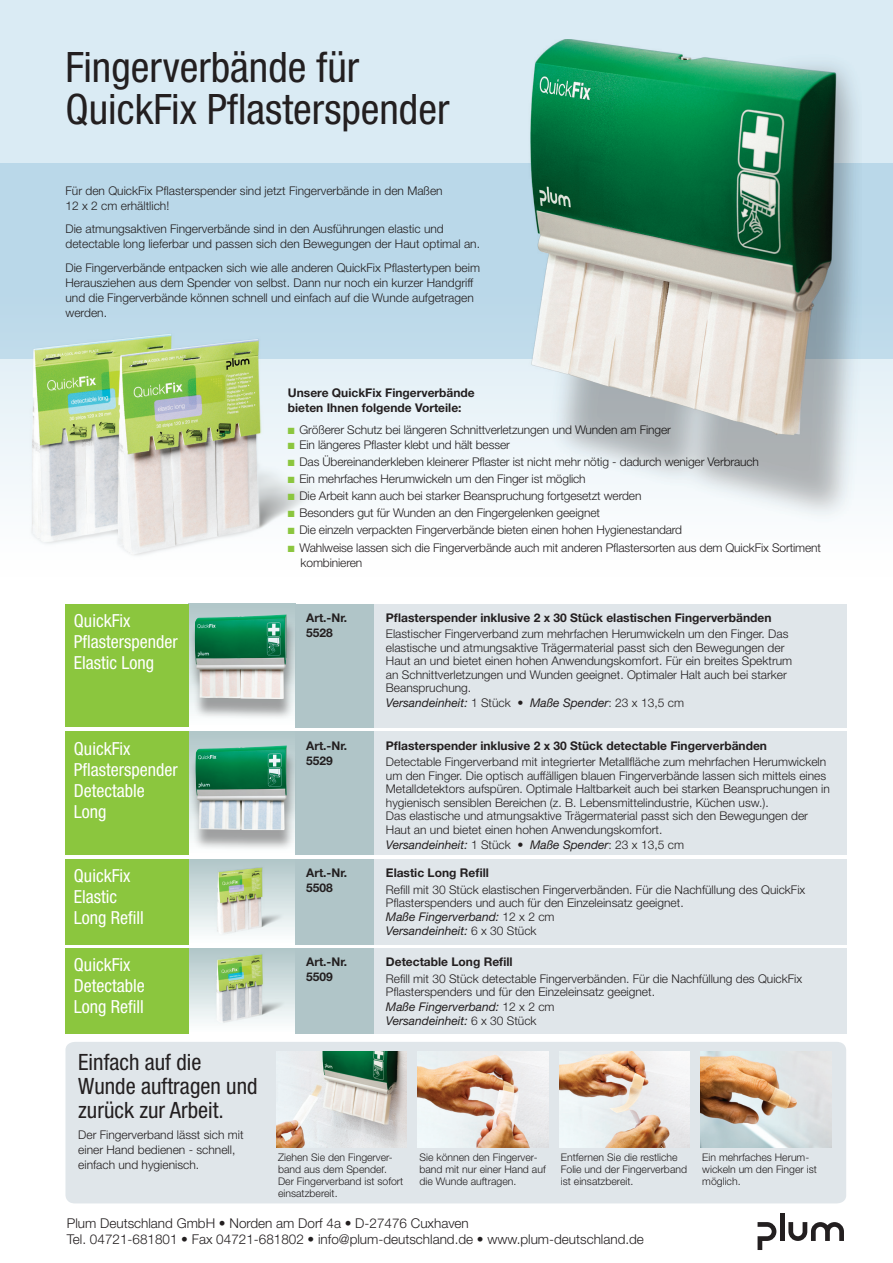
<style>
.page{position:relative;width:893px;height:1263px;background:#fff}
.page>*{position:absolute;margin:0;border:0;box-sizing:border-box;transform-origin:0 0}
.t1{font:condensed 42px/42px "Helvetica Neue";color:#231f20}
.t2{font:condensed 22.5px/24px "Helvetica Neue";color:#231f20}
.t3{font:condensed 18px/21px "Helvetica Neue";color:#fff}
.t4{font:300 13.5px/15.8px "Helvetica Neue";color:#231f20}
.t5{font:300 12px/13.5px "Helvetica Neue";color:#231f20}
.t6{font:700 12px/15px "Helvetica Neue";color:#231f20}
.t7{font:italic 12px "Helvetica Neue";color:#231f20}
.t8{font:300 10.5px/12px "Helvetica Neue";color:#231f20}
.s1{color:#8bc63e}
.s2{font-weight:300;font-style:normal}
.s3{font-weight:400;font-style:italic}
.s4{font-stretch:condensed;font-size:12px}
</style>
<div class="page">
<svg style="left:0;top:0;width:893px;height:492px;background:#ddecf4"></svg>
<div style="left:0;top:163px;width:893px;height:195px;background:#bad8e9"></div>
<svg style="left:189px;top:604px;width:106px;height:15px"></svg>
<div style="left:189px;top:731px;width:106px;height:106px;background:#b5c9cb"></div>
<div style="left:189px;top:859px;width:106px;height:85px;background:linear-gradient(to bottom,#b0c6c8,#fff)"></div>
<div style="left:189px;top:948px;width:106px;height:85px;background:linear-gradient(to bottom,#b0c6c8,#feffff)"></div>
<div style="left:65px;top:604px;width:124px;height:123px;background:#8bc63e"></div>
<div style="left:65px;top:731px;width:124px;height:124px;background:#8bc63e"></div>
<div style="left:65px;top:859px;width:124px;height:85px;background:#8bc63e"></div>
<div style="left:65px;top:948px;width:124px;height:85px;background:#8bc63e"></div>
<div style="left:295px;top:604px;width:81px;height:123px;background:#b0c5c8"></div>
<div style="left:295px;top:731px;width:81px;height:124px;background:#b0c5c8"></div>
<div style="left:295px;top:859px;width:81px;height:85px;background:#b0c5c8"></div>
<div style="left:295px;top:948px;width:81px;height:85px;background:#b0c5c8"></div>
<div style="left:374px;top:604px;width:472px;height:123px;background:#e0e6ea"></div>
<div style="left:374px;top:731px;width:472px;height:124px;background:#e0e6ea"></div>
<div style="left:374px;top:859px;width:472px;height:85px;background:#e0e6ea"></div>
<div style="left:374px;top:948px;width:472px;height:85px;background:#e0e6ea"></div>
<div style="left:65px;top:1042px;width:781px;height:161px;background:#e0e6ea"></div>
<img style="left:277px;top:1051px;width:130px;height:96px">
<img style="left:418px;top:1051px;width:130px;height:96px">
<img style="left:559px;top:1051px;width:131px;height:96px">
<img style="left:701px;top:1051px;width:130px;height:96px">
<img style="left:0;top:358px;width:329px;height:198px">
<img style="left:31px;top:334px;width:229px;height:220px">
<div style="left:189px;top:619px;width:108px;height:101px;background:#231f20;opacity:.4"></div>
<img style="left:195px;top:614px;width:92px;height:85px">
<div style="left:190px;top:750px;width:107px;height:101px;background:#231f20;opacity:.4"></div>
<img style="left:195px;top:745px;width:92px;height:85px">
<img style="left:195px;top:859px;width:90px;height:85px">
<img style="left:217px;top:867px;width:45px;height:68px">
<img style="left:195px;top:948px;width:90px;height:85px">
<img style="left:216px;top:954px;width:47px;height:69px">
<div style="left:780px;top:1213px;width:5px;height:28px;background:#231f20"></div>
<svg style="left:758px;top:1222px;width:18px;height:28px"></svg>
<svg style="left:788px;top:1222px;width:56px;height:19px"></svg>
<img style="left:468px;top:40px;width:393px;height:478px">
<img style="left:530px;top:40px;width:306px;height:395px">
<h1 class="t1" style="left:65px;top:46px;width:386px">Fingerverbände für<br>QuickFix Pflasterspender</h1>
<p class="t5" style="left:65px;top:183px;width:379px;line-height:15px">Für den QuickFix Pflasterspender sind jetzt Fingerverbände in den Maßen<br>12 x 2 cm erhältlich!</p>
<p class="t5" style="left:65px;top:221px;width:416px;line-height:15px">Die atmungsaktiven Fingerverbände sind in den Ausführungen elastic und detectable long lieferbar und passen sich den Bewegungen der Haut optimal an.</p>
<p class="t5" style="left:65px;top:260px;width:416px;line-height:15px">Die Fingerverbände entpacken sich wie alle anderen QuickFix Pflastertypen beim Herausziehen aus dem Spender von selbst. Dann nur noch ein kurzer Handgriff und die Fingerverbände können schnell und einfach auf die Wunde aufgetragen werden.</p>
<h3 class="t3" style="left:74px;top:609px;width:105px">QuickFix<br>Pflasterspender<br>Elastic Long</h3>
<h3 class="t3" style="left:74px;top:737px;width:105px">QuickFix<br>Pflasterspender<br>Detectable<br>Long</h3>
<h3 class="t3" style="left:74px;top:865px;width:71px">QuickFix<br>Elastic<br>Long Refill</h3>
<h3 class="t3" style="left:74px;top:954px;width:72px">QuickFix<br>Detectable<br>Long Refill</h3>
<h2 class="t2" style="left:78px;top:1050px;width:181px">Einfach auf die<br>Wunde auftragen und zurück zur Arbeit.</h2>
<p class="t5" style="left:78px;top:1127px;width:167px;line-height:15px">Der Fingerverband lässt sich mit einer Hand bedienen - schnell, einfach und hygienisch.</p>
<p class="t6" style="left:288px;top:385px;width:188px">Unsere QuickFix Fingerverbände bieten Ihnen folgende Vorteile:</p>
<p class="t5" style="left:288px;top:422px;width:385px"><span class="s1">■</span> Größerer Schutz bei längeren Schnittverletzungen und Wunden am Finger</p>
<p class="t5" style="left:288px;top:437px;width:224px"><span class="s1">■</span> Ein längeres Pflaster klebt und hält besser</p>
<p class="t5" style="left:288px;top:455px;width:473px"><span class="s1">■</span> Das Übereinanderkleben kleinerer Pflaster ist nicht mehr nötig - dadurch weniger Verbrauch</p>
<p class="t5" style="left:288px;top:472px;width:299px"><span class="s1">■</span> Ein mehrfaches Herumwickeln um den Finger ist möglich</p>
<p class="t5" style="left:288px;top:489px;width:355px"><span class="s1">■</span> Die Arbeit kann auch bei starker Beanspruchung fortgesetzt werden</p>
<p class="t5" style="left:288px;top:506px;width:314px"><span class="s1">■</span> Besonders gut für Wunden an den Fingergelenken geeignet</p>
<p class="t5" style="left:288px;top:523px;width:396px"><span class="s1">■</span> Die einzeln verpackten Fingerverbände bieten einen hohen Hygienestandard</p>
<p class="t5" style="left:301px;top:539px;width:522px;line-height:15px;text-indent:-13px"><span class="s1">■</span> Wahlweise lassen sich die Fingerverbände auch mit anderen Pflastersorten aus dem QuickFix Sortiment kombinieren</p>
<p class="t6" style="left:306px;top:610px;width:43px">Art.-Nr.<br>5528</p>
<p class="t6" style="left:306px;top:738px;width:43px">Art.-Nr.<br>5529</p>
<p class="t6" style="left:306px;top:865px;width:43px">Art.-Nr.<br>5508</p>
<p class="t6" style="left:306px;top:954px;width:43px">Art.-Nr.<br>5509</p>
<p class="t6" style="left:386px;top:610px;width:387px">Pflasterspender inklusive 2 x 30 Stück elastischen Fingerverbänden</p>
<p class="t5" style="left:386px;top:627px;width:408px">Elastischer Fingerverband zum mehrfachen Herumwickeln um den Finger. Das elastische und atmungsaktive Trägermaterial passt sich den Bewegungen der Haut an und bietet einen hohen Anwendungskomfort. Für ein breites Spektrum an Schnittverletzungen und Wunden geeignet. Optimaler Halt auch bei starker Beanspruchung.</p>
<p class="t7" style="left:386px;top:696px;width:300px">Versandeinheit: <span class="s2">1 Stück •</span> Maße Spender<span class="s2">: 23 x 13,5 cm</span></p>
<p class="t6" style="left:386px;top:738px;width:383px">Pflasterspender inklusive 2 x 30 Stück detectable Fingerverbänden</p>
<p class="t5" style="left:386px;top:755px;width:445px">Detectable Fingerverband mit integrierter Metallfläche zum mehrfachen Herumwickeln um den Finger. Die optisch auffälligen blauen Fingerverbände lassen sich mittels eines Metalldetektors aufspüren. Optimale Haltbarkeit auch bei starken Beanspruchungen in hygienisch sensiblen Bereichen (z. B. Lebensmittelindustrie, Küchen usw.).<br>Das elastische und atmungsaktive Trägermaterial passt sich den Bewegungen der Haut an und bietet einen hohen Anwendungskomfort.</p>
<p class="t7" style="left:386px;top:837px;width:300px">Versandeinheit: <span class="s2">1 Stück •</span> Maße Spender<span class="s2">: 23 x 13,5 cm</span></p>
<p class="t6" style="left:386px;top:865px;width:105px">Elastic Long Refill</p>
<p class="t5" style="left:386px;top:882px;width:421px">Refill mit 30 Stück elastischen Fingerverbänden. Für die Nachfüllung des QuickFix Pflasterspenders und auch für den Einzeleinsatz geeignet.<br><span class="s3">Maße Fingerverband:</span> 12 x 2 cm<br><span class="s3">Versandeinheit:</span> 6 x 30 Stück</p>
<p class="t6" style="left:386px;top:954px;width:128px">Detectable Long Refill</p>
<p class="t5" style="left:386px;top:971px;width:418px;line-height:14.1px">Refill mit 30 Stück detectable Fingerverbänden. Für die Nachfüllung des QuickFix Pflasterspenders und für den Einzeleinsatz geeignet.<br><span class="s3">Maße Fingerverband:</span> 12 x 2 cm<br><span class="s3">Versandeinheit:</span> 6 x 30 Stück</p>
<p class="t8" style="left:278px;top:1151px;width:127px">Ziehen Sie den Fingerver&shy;band aus dem Spende<span class="s4">r.<br></span>Der Fingerverband ist sofort einsatzbereit.</p>
<p class="t8" style="left:419px;top:1151px;width:128px">Sie können den Fingerver&shy;band mit nur einer Hand auf die Wunde auftragen.</p>
<p class="t8" style="left:561px;top:1151px;width:128px">Entfernen Sie die restliche<br>Folie und der Fingerverband ist einsatzbereit.</p>
<p class="t8" style="left:702px;top:1151px;width:116px">Ein mehrfaches Herum&shy;wickeln um den Finger ist möglich.</p>
<p class="t4" style="left:67px;top:1215px;width:578px">Plum Deutschland GmbH • Norden am Dorf 4a • D-27476 Cuxhaven<br>Tel. 04721-681801 • Fax 04721-681802 • info@plum-deutschland.de • www.plum-deutschland.de</p>
</div>
